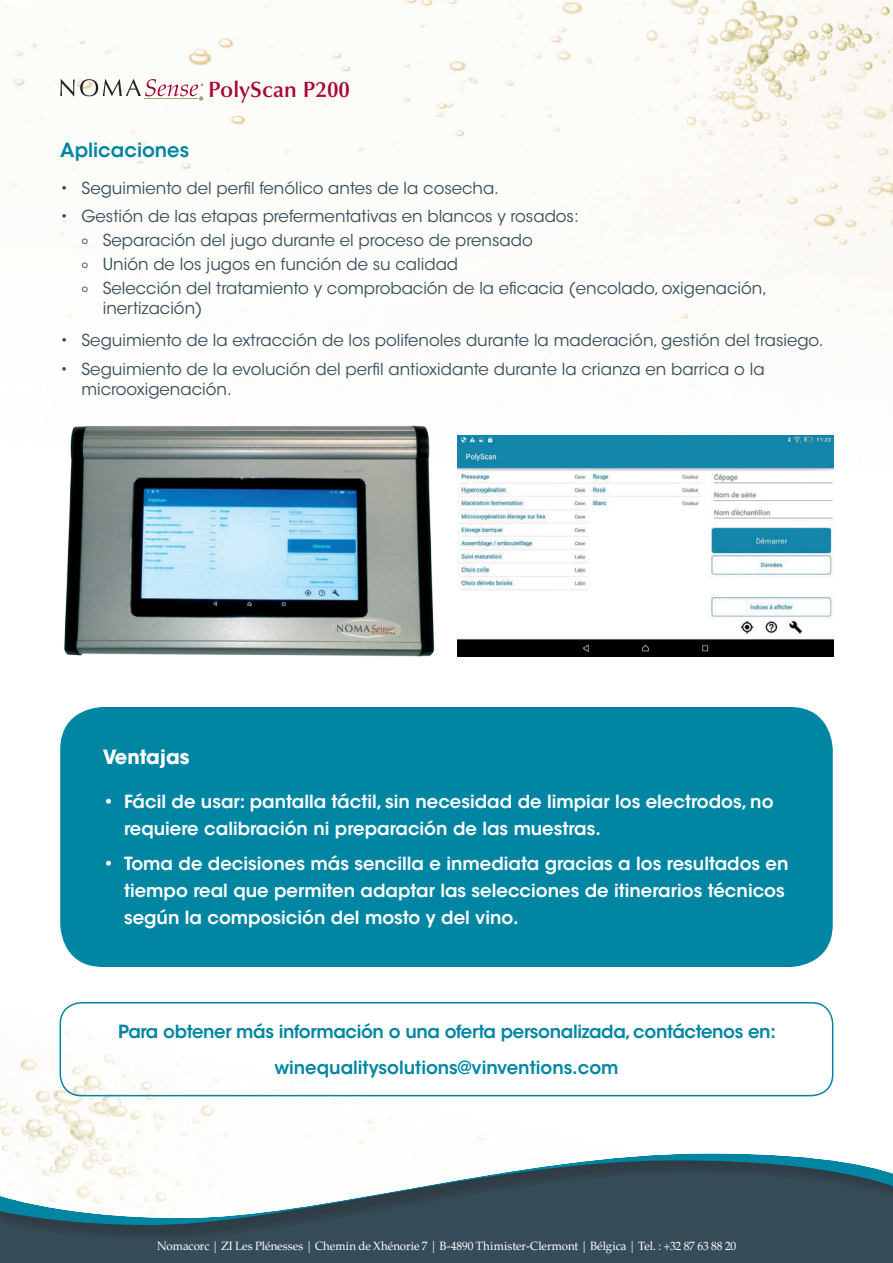
<style>
.page{position:relative;width:893px;height:1263px;background:#fff}
.page>*{position:absolute;margin:0;border:0;box-sizing:border-box;transform-origin:0 0}
.t1{font:600 22.2px "Optima LT Std";color:#a60733}
.t2{font:600 19.5px "ITC Avant Garde Std";color:#0086a3}
.t3{font:700 19.5px "ITC Avant Garde Std";color:#fff}
.t4{font:600 18px/27px "ITC Avant Garde Std";color:#fff}
.t5{font:600 18px/35.5px "ITC Avant Garde Std";letter-spacing:-.02em;color:#0086a3;text-align:center}
.t6{font:16.5px/24px "ITC Avant Garde Std";color:#364d59}
.t7{font:12px "Palatino LT Std";color:#fff;scale:.96 1}
</style>
<div class="page">
<div style="left:0;top:1155px;width:893px;height:108px;background:#364d59"></div>
<div style="left:0;top:1130px;width:893px;height:114px;background:#231f20;opacity:.35"></div>
<svg style="left:0;top:1218px;width:893px;height:7px"></svg>
<img style="left:0;top:1002px;width:893px;height:216px">
<img style="left:6px;top:0;width:887px;height:967px">
<div style="left:60px;top:707px;width:773px;height:260px;background:#0086a3;border-radius:43px"></div>
<div style="left:60px;top:1002px;width:773px;height:94px;border:2px solid #0086a3;border-radius:21px"></div>
<svg style="left:60px;top:79px;width:143px;height:22px"></svg>
<img style="left:457px;top:436px;width:376px;height:220px">
<img style="left:60px;top:422px;width:376px;height:236px">
<h1 class="t1" style="left:208px;top:77px;width:143px">PolyScan P200</h1>
<p class="t2" style="left:60px;top:137px;width:130px">Aplicaciones</p>
<p class="t6" style="left:60px;top:176px;width:440px">• Seguimiento del perfil fenólico antes de la cosecha.</p>
<p class="t6" style="left:81px;top:204px;width:687px;text-indent:-21px">• Gestión de las etapas prefermentativas en blancos y rosados:<br>o Separación del jugo durante el proceso de prensado<br>o Unión de los jugos en función de su calidad<br>o Selección del tratamiento y comprobación de la eficacia (encolado, oxigenación,</p>
<p class="t6" style="left:103px;top:296px;width:101px">inertización)</p>
<p class="t6" style="left:60px;top:329px;width:765px">• Seguimiento de la extracción de los polifenoles durante la maderación, gestión del trasiego.</p>
<p class="t6" style="left:81px;top:359px;width:685px;line-height:19.8px;text-indent:-21px">• Seguimiento de la evolución del perfil antioxidante durante la crianza en barrica o la microoxigenación.</p>
<p class="t3" style="left:103px;top:744px;width:88px">Ventajas</p>
<p class="t4" style="left:124px;top:788px;width:651px;text-indent:-21px">• Fácil de usar: pantalla táctil, sin necesidad de limpiar los electrodos, no requiere calibración ni preparación de las muestras.</p>
<p class="t4" style="left:124px;top:850px;width:666px;text-indent:-21px">• Toma de decisiones más sencilla e inmediata gracias a los resultados en tiempo real que permiten adaptar las selecciones de itinerarios técnicos según la composición del mosto y del vino.</p>
<p class="t5" style="left:118px;top:1014px;width:659px">Para obtener más información o una oferta personalizada, contáctenos en: winequalitysolutions@vinventions.com</p>
<p class="t7" style="left:157px;top:1238px;width:605px">Nomacorc | ZI Les Plénesses | Chemin de Xhénorie 7 | B-4890 Thimister-Clermont | Bélgica | Tel. : +32 87 63 88 20</p>
</div>
